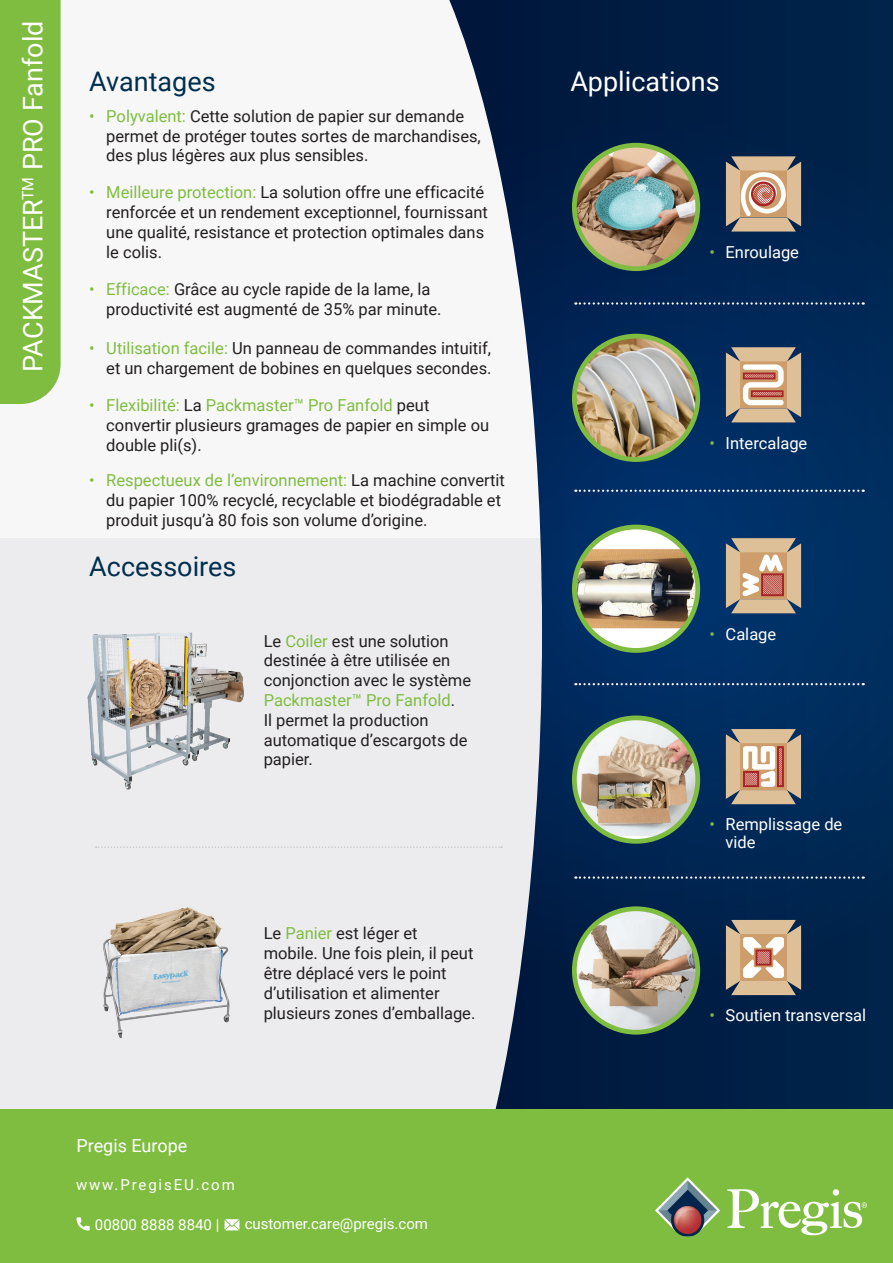
<style>
.page{position:relative;width:893px;height:1263px;background:#fff}
.page>*{position:absolute;margin:0;border:0;box-sizing:border-box;transform-origin:0 0}
.t1{font:27px "Roboto";color:#fff}
.t2{font:27px "Roboto";color:#002f4e}
.t3{font:18px "Roboto";color:#fff}
.t4{font:16.5px/19.8px "Roboto";color:#231f20}
.t5{font:16.5px/17.9px "Roboto";color:#fff}
.t6{font:15px "Roboto";color:#fff}
.t7{font:15px "Roboto";letter-spacing:.125em;color:#fff}
.s1{color:#7fbd41}
</style>
<div class="page">
<div style="left:0;top:0;width:893px;height:541px;background:#f7f7f8"></div>
<div style="left:0;top:538px;width:893px;height:679px;background:#ececee"></div>
<svg style="left:449px;top:0;width:444px;height:1110px;background:#183355"></svg>
<svg style="left:449px;top:109px;width:444px;height:878px"></svg>
<div style="left:0;top:0;width:61px;height:404px;background:#7fbd41"></div>
<svg style="left:96px;top:846px;width:406px;height:2px"></svg>
<svg style="left:726px;top:347px;width:75px;height:75px;background:#ceaf93"></svg>
<svg style="left:726px;top:538px;width:75px;height:75px;background:#cdac8f"></svg>
<svg style="left:575px;top:302px;width:289px;height:3px"></svg>
<svg style="left:575px;top:490px;width:289px;height:2px"></svg>
<svg style="left:575px;top:683px;width:289px;height:2px"></svg>
<svg style="left:575px;top:876px;width:289px;height:3px"></svg>
<svg style="left:726px;top:156px;width:75px;height:76px;background:#ccad92"></svg>
<img style="left:574px;top:145px;width:124px;height:124px;border-radius:62px">
<div style="left:572px;top:143px;width:128px;height:128px;border:5px solid #7fbd41;border-radius:50%"></div>
<img style="left:574px;top:336px;width:124px;height:123px;border-radius:62px">
<div style="left:572px;top:334px;width:128px;height:128px;border:5px solid #7fbd41;border-radius:50%"></div>
<svg style="left:574px;top:527px;width:124px;height:123px;background:#eff6e6"></svg>
<img style="left:574px;top:549px;width:124px;height:79px">
<div style="left:572px;top:525px;width:128px;height:128px;border:5px solid #7fbd41;border-radius:50%"></div>
<img style="left:574px;top:719px;width:124px;height:117px">
<div style="left:572px;top:715px;width:128px;height:129px;border:5px solid #7fbd41;border-radius:50%"></div>
<svg style="left:574px;top:909px;width:124px;height:123px"></svg>
<img style="left:574px;top:919px;width:124px;height:113px">
<div style="left:572px;top:906px;width:128px;height:128px;border:5px solid #7fbd41;border-radius:50%"></div>
<img style="left:87px;top:632px;width:157px;height:157px">
<img style="left:103px;top:907px;width:127px;height:132px">
<svg style="left:726px;top:729px;width:75px;height:75px;background:#cfaf93"></svg>
<svg style="left:726px;top:920px;width:75px;height:75px;background:#d1b395"></svg>
<div style="left:0;top:1110px;width:893px;height:153px;background:#7fbd41"></div>
<svg style="left:76px;top:1217px;width:14px;height:13px"></svg>
<svg style="left:225px;top:1219px;width:14px;height:11px"></svg>
<img style="left:655px;top:1178px;width:212px;height:58px">
<h1 class="t1" style="left:14px;top:372px;width:352px;rotate:-90deg">PACKMASTER<sup>TM</sup> PRO Fanfold</h1>
<h1 class="t2" style="left:89px;top:62px;width:128px">Avantages</h1>
<p class="t4" style="left:106px;top:105px;width:376px;text-indent:-17px"><span class="s1">• Polyvalent:</span> Cette solution de papier sur demande permet de protéger toutes sortes de marchandises, des plus légères aux plus sensibles.</p>
<p class="t4" style="left:106px;top:182px;width:383px;text-indent:-17px"><span class="s1">• Meilleure protection:</span> La solution offre une efficacité renforcée et un rendement exceptionnel, fournissant une qualité, resistance et protection optimales dans le colis.</p>
<p class="t4" style="left:106px;top:279px;width:337px;text-indent:-17px"><span class="s1">• Efficace:</span> Grâce au cycle rapide de la lame, la productivité est augmenté de 35% par minute.</p>
<p class="t4" style="left:89px;top:338px;width:404px;text-align:right"><span class="s1">• Utilisation facile:</span> Un panneau de commandes intuitif, et un chargement de bobines en quelques secondes.</p>
<p class="t4" style="left:106px;top:395px;width:384px;text-indent:-17px"><span class="s1">• Flexibilité:</span> La <span class="s1">Packmaster™ Pro Fanfold</span> peut convertir plusieurs gramages de papier en simple ou double pli(s).</p>
<p class="t4" style="left:106px;top:470px;width:400px;text-indent:-17px"><span class="s1">• Respectueux de l‘environnement:</span> La machine convertit du papier 100% recyclé, recyclable et biodégradable et produit jusqu’à 80 fois son volume d’origine.</p>
<h1 class="t2" style="left:89px;top:547px;width:149px">Accessoires</h1>
<p class="t4" style="left:264px;top:630px;width:209px">Le <span class="s1">Coiler</span> est une solution destinée à être utilisée en conjonction avec le système<br><span class="s1">Packmaster™ Pro Fanfold</span>.<br>Il permet la production automatique d’escargots de papier.</p>
<p class="t4" style="left:264px;top:923px;width:213px">Le <span class="s1">Panier</span> est léger et mobile. Une fois plein, il peut être déplacé vers le point d’utilisation et alimenter plusieurs zones d’emballage.</p>
<p class="t3" style="left:76px;top:1132px;width:112px">Pregis Europe</p>
<p class="t7" style="left:76px;top:1174px;width:160px">www.PregisEU.com</p>
<p class="t6" style="left:95px;top:1214px;width:126px">00800 8888 8840 |</p>
<p class="t6" style="left:245px;top:1213px;width:185px">customer.care@pregis.com</p>
<h1 class="t1" style="left:570px;top:62px;width:151px">Applications</h1>
<p class="t5" style="left:710px;top:242px;width:91px"><span class="s1">•</span> Enroulage</p>
<p class="t5" style="left:710px;top:433px;width:99px"><span class="s1">•</span> Intercalage</p>
<p class="t5" style="left:710px;top:624px;width:68px"><span class="s1">•</span> Calage</p>
<p class="t5" style="left:726px;top:815px;width:118px;text-indent:-16px"><span class="s1">•</span> Remplissage de vide</p>
<p class="t5" style="left:710px;top:1006px;width:158px"><span class="s1">•</span> Soutien transversal</p>
</div>
